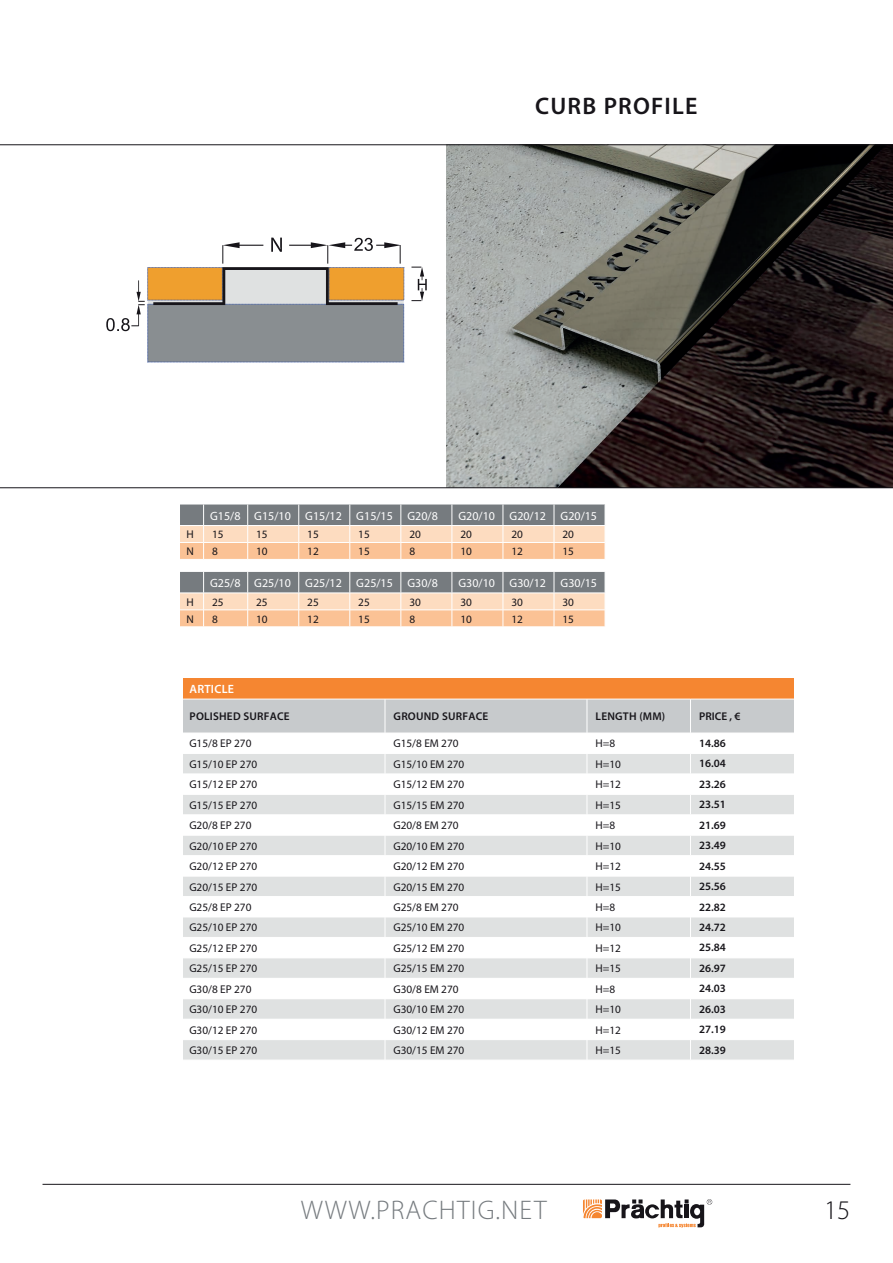
<style>
.page{position:relative;width:893px;height:1263px;background:#fff}
.page>*{position:absolute;margin:0;border:0;box-sizing:border-box;transform-origin:0 0}
.t1{font:300 27px "Myriad Pro";letter-spacing:.045em;color:#767b7f}
.t2{font:300 27px "Myriad Pro";color:#17151a}
.t3{font:600 24px "Myriad Pro";letter-spacing:.05em;color:#17151a}
.t4{font:12px "Myriad Pro";color:#fff}
.t5{font:600 12px "Myriad Pro";letter-spacing:.02em;color:#fff}
.t6{font:11.25px "Myriad Pro";color:#17151a}
.t7{font:600 11.25px "Myriad Pro";color:#17151a}
.t8{font:600 11.25px "Myriad Pro";letter-spacing:.02em;color:#17151a}
</style>
<div class="page">
<svg style="left:583px;top:1199px;width:129px;height:28px"></svg>
<hr style="left:43px;top:1184px;width:807px;height:1px;background:#17151a">
<div style="left:183px;top:678px;width:611px;height:21px;background:#f58631"></div>
<svg style="left:183px;top:699px;width:611px;height:361px"></svg>
<svg style="left:411px;top:267px;width:16px;height:34px"></svg>
<svg style="left:106px;top:238px;width:298px;height:124px"></svg>
<img style="left:446px;top:145px;width:447px;height:342px">
<svg style="left:180px;top:504px;width:425px;height:56px;background:#cab29f"></svg>
<hr style="left:204px;top:525px;width:44px;height:1px;background:#fff">
<hr style="left:248px;top:525px;width:51px;height:1px;background:#fff">
<hr style="left:299px;top:525px;width:51px;height:1px;background:#fff">
<hr style="left:350px;top:525px;width:51px;height:1px;background:#fff">
<hr style="left:401px;top:525px;width:51px;height:1px;background:#fff">
<hr style="left:452px;top:525px;width:51px;height:1px;background:#fff">
<hr style="left:503px;top:525px;width:51px;height:1px;background:#fff">
<hr style="left:554px;top:525px;width:51px;height:1px;background:#fff">
<svg style="left:180px;top:572px;width:425px;height:55px;background:#cab29e"></svg>
<hr style="left:204px;top:593px;width:44px;height:1px;background:#fff">
<hr style="left:248px;top:593px;width:51px;height:1px;background:#fff">
<hr style="left:299px;top:593px;width:51px;height:1px;background:#fff">
<hr style="left:350px;top:593px;width:51px;height:1px;background:#fff">
<hr style="left:401px;top:593px;width:51px;height:1px;background:#fff">
<hr style="left:452px;top:593px;width:51px;height:1px;background:#fff">
<hr style="left:503px;top:593px;width:51px;height:1px;background:#fff">
<hr style="left:554px;top:593px;width:51px;height:1px;background:#fff">
<hr style="left:0;top:487px;width:893px;height:1px;background:#17151a">
<hr style="left:0;top:144px;width:893px;height:1px;background:#17151a">
<p class="t3" style="left:535px;top:90px;width:164px">CURB PROFILE</p>
<p class="t4" style="left:210px;top:508px;width:32px">G15/8</p>
<p class="t4" style="left:254px;top:508px;width:38px">G15/10</p>
<p class="t4" style="left:305px;top:508px;width:38px">G15/12</p>
<p class="t4" style="left:356px;top:508px;width:38px">G15/15</p>
<p class="t4" style="left:407px;top:508px;width:32px">G20/8</p>
<p class="t4" style="left:458px;top:508px;width:38px">G20/10</p>
<p class="t4" style="left:509px;top:508px;width:38px">G20/12</p>
<p class="t4" style="left:560px;top:508px;width:38px">G20/15</p>
<p class="t6" style="left:186px;top:527px;width:9px">H</p>
<p class="t6" style="left:212px;top:527px;width:13px">15</p>
<p class="t6" style="left:256px;top:527px;width:13px">15</p>
<p class="t6" style="left:307px;top:527px;width:13px">15</p>
<p class="t6" style="left:358px;top:527px;width:13px">15</p>
<p class="t6" style="left:409px;top:527px;width:13px">20</p>
<p class="t6" style="left:460px;top:527px;width:13px">20</p>
<p class="t6" style="left:511px;top:527px;width:13px">20</p>
<p class="t6" style="left:562px;top:527px;width:13px">20</p>
<p class="t6" style="left:186px;top:544px;width:9px">N</p>
<p class="t6" style="left:212px;top:544px;width:7px">8</p>
<p class="t6" style="left:256px;top:544px;width:13px">10</p>
<p class="t6" style="left:307px;top:544px;width:13px">12</p>
<p class="t6" style="left:358px;top:544px;width:13px">15</p>
<p class="t6" style="left:409px;top:544px;width:7px">8</p>
<p class="t6" style="left:460px;top:544px;width:13px">10</p>
<p class="t6" style="left:511px;top:544px;width:13px">12</p>
<p class="t6" style="left:562px;top:544px;width:13px">15</p>
<p class="t4" style="left:210px;top:575px;width:32px">G25/8</p>
<p class="t4" style="left:254px;top:575px;width:38px">G25/10</p>
<p class="t4" style="left:305px;top:575px;width:38px">G25/12</p>
<p class="t4" style="left:356px;top:575px;width:38px">G25/15</p>
<p class="t4" style="left:407px;top:575px;width:32px">G30/8</p>
<p class="t4" style="left:458px;top:575px;width:38px">G30/10</p>
<p class="t4" style="left:509px;top:575px;width:38px">G30/12</p>
<p class="t4" style="left:560px;top:575px;width:38px">G30/15</p>
<p class="t6" style="left:186px;top:595px;width:9px">H</p>
<p class="t6" style="left:212px;top:595px;width:13px">25</p>
<p class="t6" style="left:256px;top:595px;width:13px">25</p>
<p class="t6" style="left:307px;top:595px;width:13px">25</p>
<p class="t6" style="left:358px;top:595px;width:13px">25</p>
<p class="t6" style="left:409px;top:595px;width:13px">30</p>
<p class="t6" style="left:460px;top:595px;width:13px">30</p>
<p class="t6" style="left:511px;top:595px;width:13px">30</p>
<p class="t6" style="left:562px;top:595px;width:13px">30</p>
<p class="t6" style="left:186px;top:612px;width:9px">N</p>
<p class="t6" style="left:212px;top:612px;width:7px">8</p>
<p class="t6" style="left:256px;top:612px;width:13px">10</p>
<p class="t6" style="left:307px;top:612px;width:13px">12</p>
<p class="t6" style="left:358px;top:612px;width:13px">15</p>
<p class="t6" style="left:409px;top:612px;width:7px">8</p>
<p class="t6" style="left:460px;top:612px;width:13px">10</p>
<p class="t6" style="left:511px;top:612px;width:13px">12</p>
<p class="t6" style="left:562px;top:612px;width:13px">15</p>
<p class="t5" style="left:189px;top:681px;width:46px">ARTICLE</p>
<p class="t8" style="left:189px;top:709px;width:102px">POLISHED SURFACE</p>
<p class="t8" style="left:394px;top:709px;width:96px">GROUND SURFACE</p>
<p class="t8" style="left:596px;top:709px;width:71px">LENGTH (MM)</p>
<p class="t7" style="left:699px;top:709px;width:43px">PRICE , €</p>
<p class="t6" style="left:189px;top:737px;width:64px">G15/8 EP 270</p>
<p class="t6" style="left:393px;top:737px;width:67px">G15/8 EM 270</p>
<p class="t6" style="left:595px;top:737px;width:21px">H=8</p>
<p class="t7" style="left:699px;top:736px;width:28px">14.86</p>
<p class="t6" style="left:189px;top:757px;width:69px">G15/10 EP 270</p>
<p class="t6" style="left:393px;top:757px;width:72px">G15/10 EM 270</p>
<p class="t6" style="left:595px;top:757px;width:27px">H=10</p>
<p class="t7" style="left:699px;top:756px;width:28px">16.04</p>
<p class="t6" style="left:189px;top:778px;width:69px">G15/12 EP 270</p>
<p class="t6" style="left:393px;top:778px;width:72px">G15/12 EM 270</p>
<p class="t6" style="left:595px;top:778px;width:27px">H=12</p>
<p class="t7" style="left:699px;top:777px;width:28px">23.26</p>
<p class="t6" style="left:189px;top:798px;width:69px">G15/15 EP 270</p>
<p class="t6" style="left:393px;top:798px;width:72px">G15/15 EM 270</p>
<p class="t6" style="left:595px;top:798px;width:27px">H=15</p>
<p class="t7" style="left:699px;top:797px;width:28px">23.51</p>
<p class="t6" style="left:189px;top:818px;width:64px">G20/8 EP 270</p>
<p class="t6" style="left:393px;top:818px;width:67px">G20/8 EM 270</p>
<p class="t6" style="left:595px;top:818px;width:21px">H=8</p>
<p class="t7" style="left:699px;top:818px;width:28px">21.69</p>
<p class="t6" style="left:189px;top:839px;width:69px">G20/10 EP 270</p>
<p class="t6" style="left:393px;top:839px;width:72px">G20/10 EM 270</p>
<p class="t6" style="left:595px;top:839px;width:27px">H=10</p>
<p class="t7" style="left:699px;top:838px;width:28px">23.49</p>
<p class="t6" style="left:189px;top:859px;width:69px">G20/12 EP 270</p>
<p class="t6" style="left:393px;top:859px;width:72px">G20/12 EM 270</p>
<p class="t6" style="left:595px;top:859px;width:27px">H=12</p>
<p class="t7" style="left:699px;top:859px;width:28px">24.55</p>
<p class="t6" style="left:189px;top:880px;width:69px">G20/15 EP 270</p>
<p class="t6" style="left:393px;top:880px;width:72px">G20/15 EM 270</p>
<p class="t6" style="left:595px;top:880px;width:27px">H=15</p>
<p class="t7" style="left:699px;top:879px;width:28px">25.56</p>
<p class="t6" style="left:189px;top:900px;width:64px">G25/8 EP 270</p>
<p class="t6" style="left:393px;top:900px;width:67px">G25/8 EM 270</p>
<p class="t6" style="left:595px;top:900px;width:21px">H=8</p>
<p class="t7" style="left:699px;top:900px;width:28px">22.82</p>
<p class="t6" style="left:189px;top:921px;width:69px">G25/10 EP 270</p>
<p class="t6" style="left:393px;top:921px;width:72px">G25/10 EM 270</p>
<p class="t6" style="left:595px;top:921px;width:27px">H=10</p>
<p class="t7" style="left:699px;top:920px;width:28px">24.72</p>
<p class="t6" style="left:189px;top:941px;width:69px">G25/12 EP 270</p>
<p class="t6" style="left:393px;top:941px;width:72px">G25/12 EM 270</p>
<p class="t6" style="left:595px;top:941px;width:27px">H=12</p>
<p class="t7" style="left:699px;top:940px;width:28px">25.84</p>
<p class="t6" style="left:189px;top:962px;width:69px">G25/15 EP 270</p>
<p class="t6" style="left:393px;top:962px;width:72px">G25/15 EM 270</p>
<p class="t6" style="left:595px;top:962px;width:27px">H=15</p>
<p class="t7" style="left:699px;top:961px;width:28px">26.97</p>
<p class="t6" style="left:189px;top:982px;width:64px">G30/8 EP 270</p>
<p class="t6" style="left:393px;top:982px;width:67px">G30/8 EM 270</p>
<p class="t6" style="left:595px;top:982px;width:21px">H=8</p>
<p class="t7" style="left:699px;top:981px;width:28px">24.03</p>
<p class="t6" style="left:189px;top:1002px;width:69px">G30/10 EP 270</p>
<p class="t6" style="left:393px;top:1002px;width:72px">G30/10 EM 270</p>
<p class="t6" style="left:595px;top:1002px;width:27px">H=10</p>
<p class="t7" style="left:699px;top:1002px;width:28px">26.03</p>
<p class="t6" style="left:189px;top:1023px;width:69px">G30/12 EP 270</p>
<p class="t6" style="left:393px;top:1023px;width:72px">G30/12 EM 270</p>
<p class="t6" style="left:595px;top:1023px;width:27px">H=12</p>
<p class="t7" style="left:699px;top:1022px;width:28px">27.19</p>
<p class="t6" style="left:189px;top:1043px;width:69px">G30/15 EP 270</p>
<p class="t6" style="left:393px;top:1043px;width:72px">G30/15 EM 270</p>
<p class="t6" style="left:595px;top:1043px;width:27px">H=15</p>
<p class="t7" style="left:699px;top:1043px;width:28px">28.39</p>
<h1 class="t1" style="left:301px;top:1194px;width:247px">WWW.PRACHTIG.NET</h1>
<h1 class="t2" style="left:824px;top:1194px;width:28px">15</h1>
</div>
